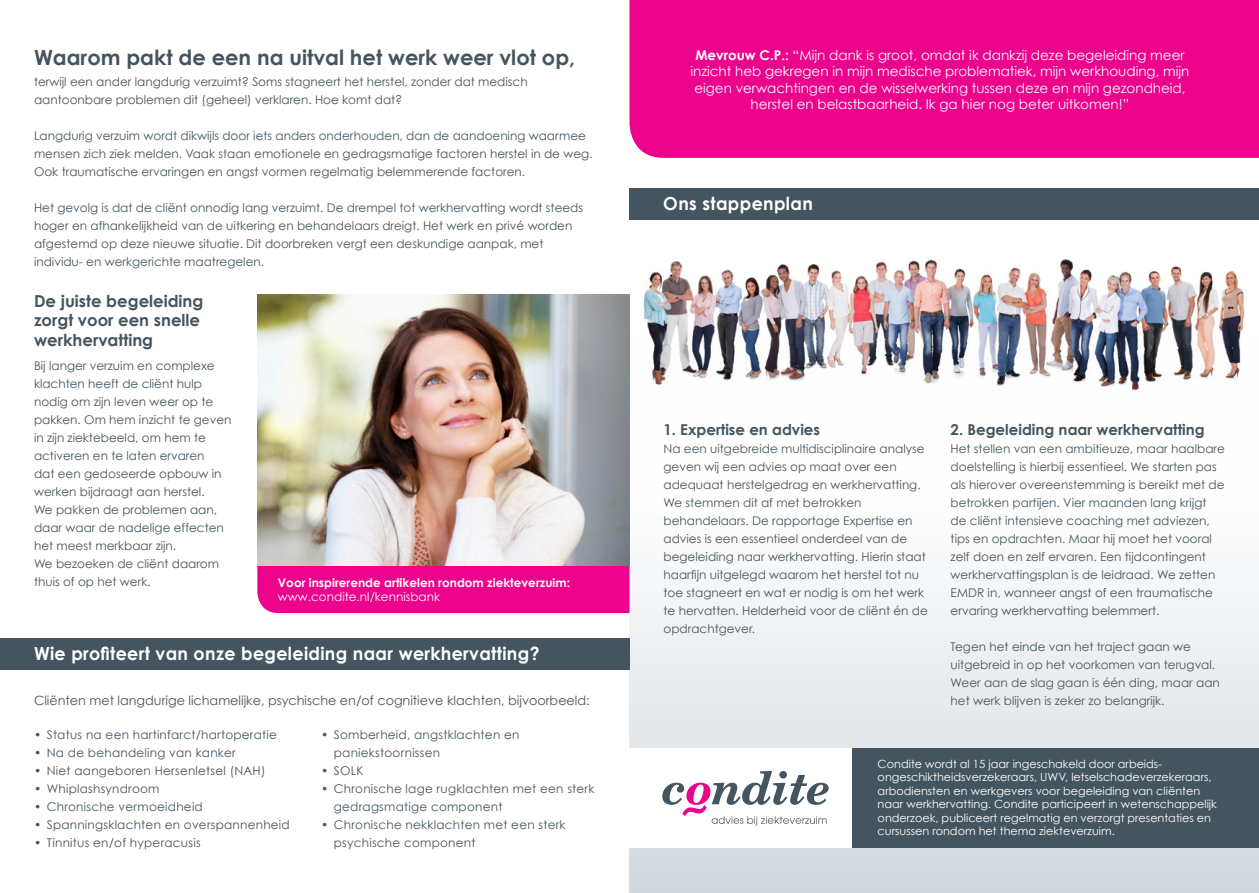
<style>
.page{position:relative;width:1259px;height:893px;background:#fff}
.page>*{position:absolute;margin:0;border:0;box-sizing:border-box;transform-origin:0 0}
.t1{font:700 21px "Century Gothic";color:#45555f}
.t2{font:700 18px "Century Gothic";letter-spacing:.02em;color:#fff}
.t3{font:700 16.5px/19.5px "Century Gothic";color:#45555f}
.t4{font:700 15px "Century Gothic";color:#45555f}
.t5{font:13.5px/16.5px "Century Gothic";color:#fff;text-align:center}
.t6{font:12.75px "Century Gothic";color:#45555f}
.t7{font:12px/18px "Century Gothic";color:#45555f}
.t8{font:12px/18px "Century Gothic";letter-spacing:.02em;color:#45555f}
.t9{font:700 12px "Century Gothic";color:#fff}
.t10{font:12px "Century Gothic";color:#fff}
.t11{font:11.25px/13.5px "Century Gothic";color:#fff}
.s1{font-weight:700}
</style>
<div class="page">
<svg style="left:629px;top:411px;width:630px;height:482px"></svg>
<div style="left:629px;top:0;width:630px;height:158px;background:#ed028c"></div>
<div style="left:851px;top:748px;width:408px;height:100px;background:#45555f"></div>
<div style="left:629px;top:748px;width:222px;height:100px;background:#fff"></div>
<svg style="left:662px;top:771px;width:166px;height:55px"></svg>
<div style="left:629px;top:188px;width:630px;height:32px;background:#45555f"></div>
<div style="left:0;top:638px;width:629px;height:32px;background:#45555f"></div>
<div style="left:257px;top:566px;width:372px;height:47px;background:#ed028c"></div>
<img style="left:257px;top:294px;width:372px;height:272px">
<img style="left:618px;top:259px;width:627px;height:152px">
<h1 class="t1" style="left:34px;top:44px;width:542px">Waarom pakt de een na uitval het werk weer vlot op,</h1>
<p class="t7" style="left:34px;top:73px;width:495px">terwijl een ander langdurig verzuimt? Soms stagneert het herstel, zonder dat medisch aantoonbare problemen dit (geheel) verklaren. Hoe komt dat?</p>
<p class="t7" style="left:34px;top:127px;width:560px">Langdurig verzuim wordt dikwijls door iets anders onderhouden, dan de aandoening waarmee mensen zich ziek melden. Vaak staan emotionele en gedragsmatige factoren herstel in de weg.<br>Ook traumatische ervaringen en angst vormen regelmatig belemmerende factoren.</p>
<p class="t7" style="left:34px;top:199px;width:550px">Het gevolg is dat de cliënt onnodig lang verzuimt. De drempel tot werkhervatting wordt steeds hoger en afhankelijkheid van de uitkering en behandelaars dreigt. Het werk en privé worden afgestemd op deze nieuwe situatie. Dit doorbreken vergt een deskundige aanpak, met individu- en werkgerichte maatregelen.</p>
<h3 class="t3" style="left:34px;top:291px;width:171px">De juiste begeleiding zorgt voor een snelle werkhervatting</h3>
<p class="t7" style="left:34px;top:356px;width:199px">Bij langer verzuim en complexe klachten heeft de cliënt hulp nodig om zijn leven weer op te pakken. Om hem inzicht te geven in zijn ziektebeeld, om hem te activeren en te laten ervaren<br>dat een gedoseerde opbouw in werken bijdraagt aan herstel.<br>We pakken de problemen aan, daar waar de nadelige effecten het meest merkbaar zijn.<br>We bezoeken de cliënt daarom thuis of op het werk.</p>
<p class="t9" style="left:278px;top:575px;width:294px">Voor inspirerende artikelen rondom ziekteverzuim:</p>
<p class="t10" style="left:278px;top:589px;width:164px">www.condite.nl/kennisbank</p>
<h2 class="t2" style="left:34px;top:642px;width:507px">Wie profiteert van onze begeleiding naar werkhervatting?</h2>
<p class="t6" style="left:34px;top:692px;width:557px">Cliënten met langdurige lichamelijke, psychische en/of cognitieve klachten, bijvoorbeeld:</p>
<p class="t8" style="left:34px;top:725px;width:244px">• Status na een hartinfarct/hartoperatie</p>
<p class="t8" style="left:34px;top:743px;width:203px">• Na de behandeling van kanker</p>
<p class="t8" style="left:34px;top:761px;width:233px">• Niet aangeboren Hersenletsel (NAH)</p>
<p class="t8" style="left:34px;top:779px;width:127px">• Whiplashsyndroom</p>
<p class="t8" style="left:34px;top:797px;width:170px">• Chronische vermoeidheid</p>
<p class="t8" style="left:34px;top:815px;width:257px">• Spanningsklachten en overspannenheid</p>
<p class="t8" style="left:34px;top:833px;width:168px">• Tinnitus en/of hyperacusis</p>
<p class="t8" style="left:334px;top:725px;width:187px;text-indent:-13px">• Somberheid, angstklachten en paniekstoornissen</p>
<p class="t7" style="left:321px;top:761px;width:44px">• SOLK</p>
<p class="t8" style="left:334px;top:779px;width:262px;text-indent:-13px">• Chronische lage rugklachten met een sterk gedragsmatige component</p>
<p class="t8" style="left:334px;top:815px;width:233px;text-indent:-13px">• Chronische nekklachten met een sterk psychische component</p>
<p class="t5" style="left:690px;top:46px;width:500px"><span class="s1">Mevrouw C.P.:</span> “Mijn dank is groot, omdat ik dankzij deze begeleiding meer inzicht heb gekregen in mijn medische problematiek, mijn werkhouding, mijn eigen verwachtingen en de wisselwerking tussen deze en mijn gezondheid, herstel en belastbaarheid. Ik ga hier nog beter uitkomen!”</p>
<h2 class="t2" style="left:663px;top:192px;width:151px">Ons stappenplan</h2>
<p class="t4" style="left:663px;top:421px;width:158px">1. Expertise en advies</p>
<p class="t7" style="left:663px;top:440px;width:266px">Na een uitgebreide multidisciplinaire analyse geven wij een advies op maat over een adequaat herstelgedrag en werkhervatting.<br>We stemmen dit af met betrokken behandelaars. De rapportage Expertise en advies is een essentieel onderdeel van de begeleiding naar werkhervatting. Hierin staat haarfijn uitgelegd waarom het herstel tot nu toe stagneert en wat er nodig is om het werk te hervatten. Helderheid voor de cliënt én de opdrachtgever.</p>
<p class="t4" style="left:950px;top:421px;width:256px">2. Begeleiding naar werkhervatting</p>
<p class="t7" style="left:950px;top:440px;width:276px">Het stellen van een ambitieuze, maar haalbare doelstelling is hierbij essentieel. We starten pas als hierover overeenstemming is bereikt met de betrokken partijen. Vier maanden lang krijgt de cliënt intensieve coaching met adviezen, tips en opdrachten. Maar hij moet het vooral zelf doen en zelf ervaren. Een tijdcontingent werkhervattingsplan is de leidraad. We zetten EMDR in, wanneer angst of een traumatische ervaring werkhervatting belemmert.</p>
<p class="t7" style="left:950px;top:638px;width:271px">Tegen het einde van het traject gaan we uitgebreid in op het voorkomen van terugval.<br>Weer aan de slag gaan is één ding, maar aan het werk blijven is zeker zo belangrijk.</p>
<p class="t11" style="left:877px;top:757px;width:341px">Condite wordt al 15 jaar ingeschakeld door arbeids&shy;ongeschiktheidsverzekeraars, UWV, letselschadeverzekeraars, arbodiensten en werkgevers voor begeleiding van cliënten naar werkhervatting. Condite participeert in wetenschappelijk onderzoek, publiceert regelmatig en verzorgt presentaties en cursussen rondom het thema ziekteverzuim.</p>
</div>
